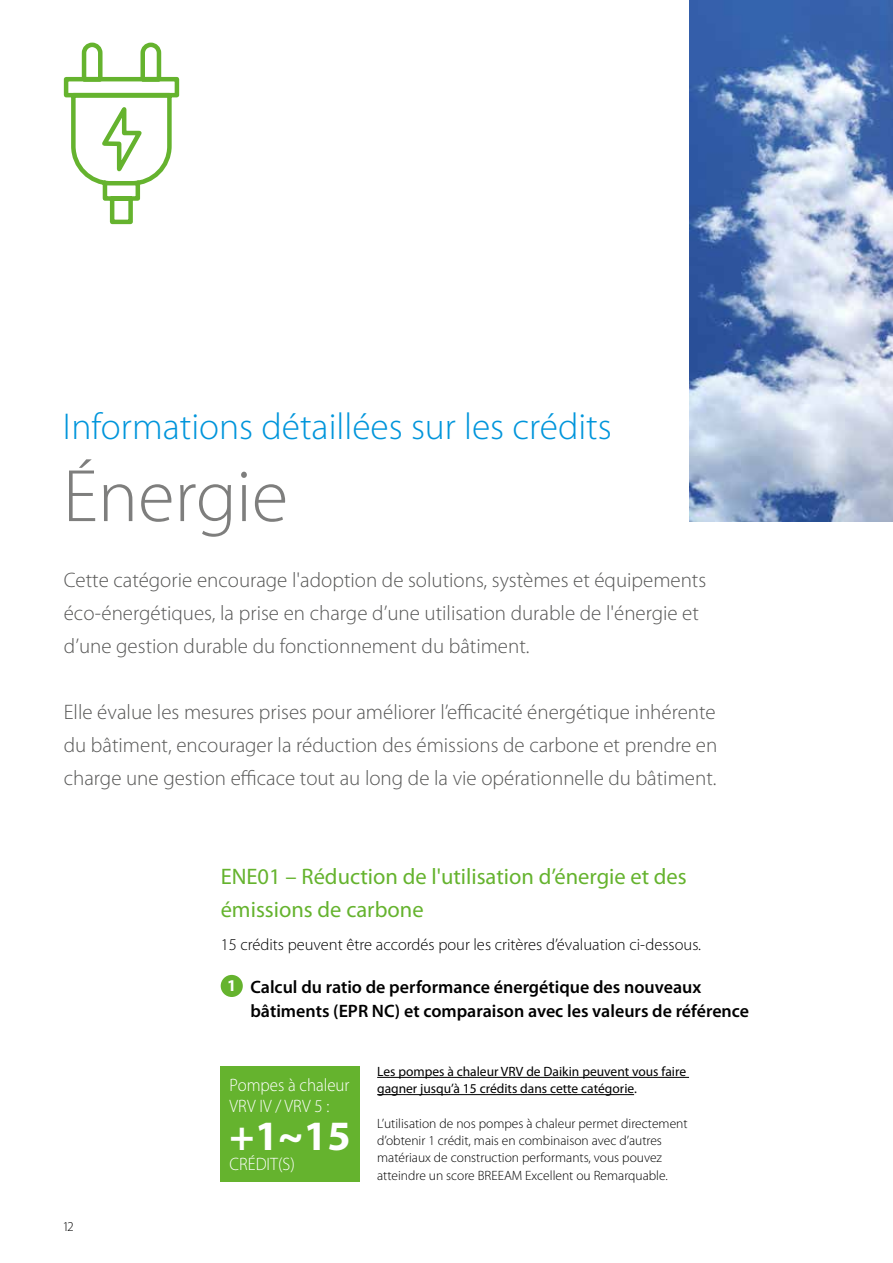
<style>
.page{position:relative;width:893px;height:1263px;background:#fff}
.page>*{position:absolute;margin:0;border:0;box-sizing:border-box;transform-origin:0 0}
.t1{font:300 75px "Myriad Pro";color:#7e7e7d}
.t2{font:700 41.85px "Myriad Pro";color:#fff}
.t3{font:300 37.5px "Myriad Pro";color:#0095db}
.t4{font:22.5px/33px "Myriad Pro";color:#65b32e}
.t5{font:300 21px/33px "Myriad Pro";color:#575756}
.t6{font:600 18px/24px "Myriad Pro";color:#000}
.t7{font:300 18px/21.6px "Myriad Pro";color:#fff;scale:.94 1}
.t8{font:300 16.5px "Myriad Pro";color:#000}
.t9{font:300 13.5px/17.2px "Myriad Pro";color:#000}
.t10{font:13.5px/17.2px "Myriad Pro";color:#000}
.s1{font-weight:700;font-size:16.5px;color:#fff}
</style>
<div class="page">
<hr style="left:377px;top:1077px;width:312px;height:1px;background:#000">
<hr style="left:377px;top:1094px;width:257px;height:1px;background:#000">
<div style="left:221px;top:975px;width:22px;height:22px;background:#65b32e;border-radius:50%"></div>
<div style="left:220px;top:1066px;width:140px;height:115px;background:#65b32e"></div>
<svg style="left:63px;top:42px;width:117px;height:183px"></svg>
<img style="left:690px;top:0;width:203px;height:521px">
<h3 class="t3" style="left:63px;top:405px;width:550px">Informations détaillées sur les crédits</h3>
<h1 class="t1" style="left:63px;top:455px;width:227px">Énergie</h1>
<p class="t5" style="left:64px;top:564px;width:644px">Cette catégorie encourage l'adoption de solutions, systèmes et équipements éco-énergétiques, la prise en charge d’une utilisation durable de l'énergie et d’une gestion durable du fonctionnement du bâtiment.</p>
<p class="t5" style="left:64px;top:696px;width:655px;text-align:justify">Elle évalue les mesures prises pour améliorer l’efficacité énergétique inhérente du bâtiment, encourager la réduction des émissions de carbone et prendre en charge une gestion efficace tout au long de la vie opérationnelle du bâtiment.</p>
<p class="t4" style="left:221px;top:860px;width:468px">ENE01 – Réduction de l'utilisation d’énergie et des émissions de carbone</p>
<p class="t8" style="left:221px;top:935px;width:482px">15 crédits peuvent être accordés pour les critères d’évaluation ci-dessous.</p>
<p class="t6" style="left:250px;top:975px;width:500px;text-indent:-23px"><span class="s1">1</span> Calcul du ratio de performance énergétique des nouveaux bâtiments (EPR NC) et comparaison avec les valeurs de référence</p>
<p class="t9" style="left:64px;top:1218px;width:11px">12</p>
<p class="t7" style="left:230px;top:1074px;width:129px">Pompes à chaleur<br>VRV IV / VRV 5 :</p>
<h2 class="t2" style="left:230px;top:1108px;width:122px">+1~15</h2>
<p class="t7" style="left:230px;top:1154px;width:71px">CRÉDIT(S)</p>
<p class="t10" style="left:377px;top:1063px;width:310px">Les pompes à chaleur VRV de Daikin peuvent vous faire gagner jusqu’à 15 crédits dans cette catégorie.</p>
<p class="t9" style="left:377px;top:1115px;width:312px">L’utilisation de nos pompes à chaleur permet directement d’obtenir 1 crédit, mais en combinaison avec d’autres matériaux de construction performants, vous pouvez atteindre un score BREEAM Excellent ou Remarquable.</p>
</div>
